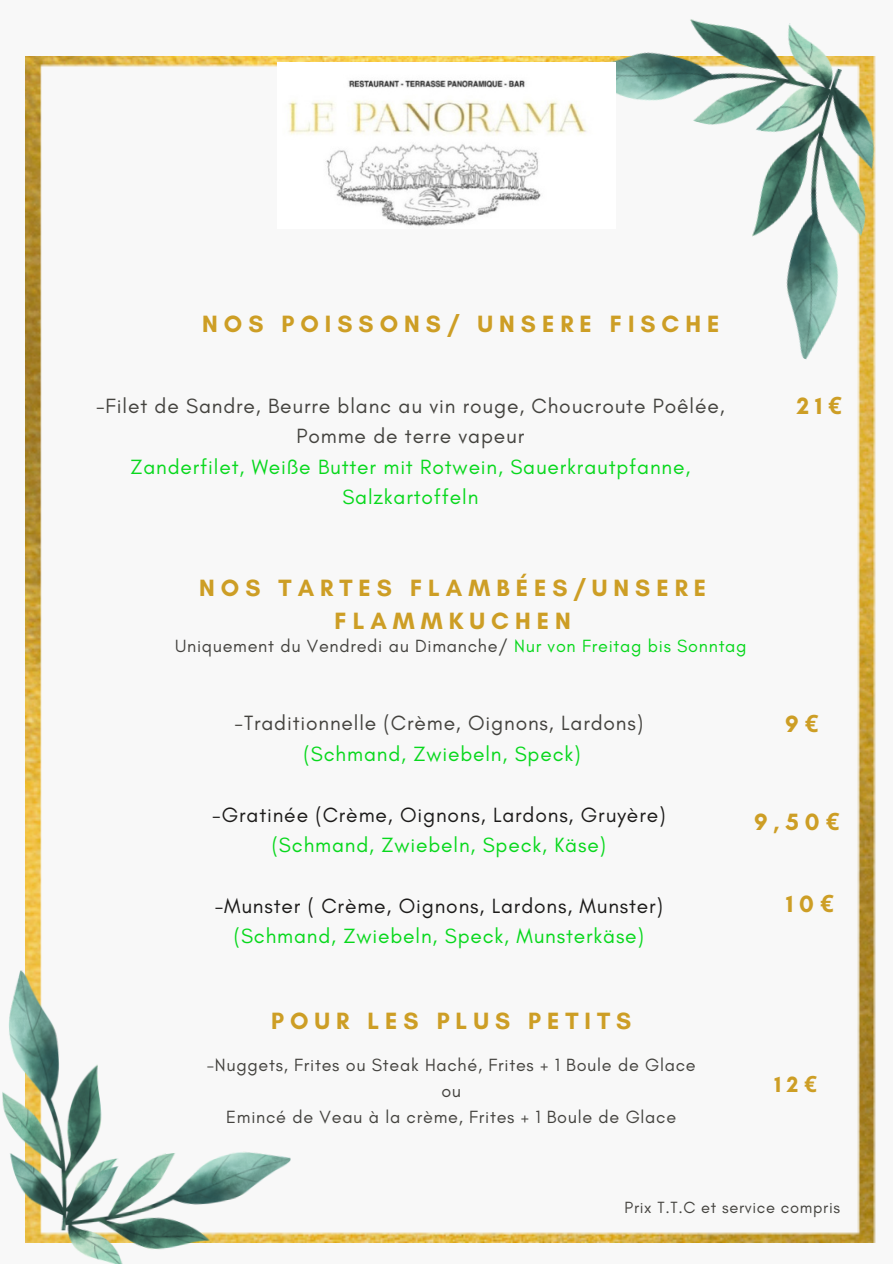
<style>
.page{position:relative;width:893px;height:1264px;background:#fff}
.page>*{position:absolute;margin:0;border:0;box-sizing:border-box;transform-origin:0 0}
.t1{font:700 24px/32.7px "Glacial Indifference";letter-spacing:.25em;color:#cd9e25;text-align:center}
.t2{font:700 22.5px "Glacial Indifference";color:#cd9e25}
.t3{font:21px "Glacial Indifference";letter-spacing:.04em;color:#08d81d}
.t4{font:21px "Glacial Indifference";letter-spacing:.04em;color:#44433f}
.t5{font:21px "Glacial Indifference";letter-spacing:.04em;color:#1c1b1a}
.t6{font:18px "Glacial Indifference";letter-spacing:.04em;color:#44433f}
.t7{font:16.5px "Glacial Indifference";letter-spacing:.04em;color:#44433f}
.s1{font-family:"Noto Sans"}
.s2{color:#08d81d}
</style>
<div class="page">
<div style="left:0;top:0;width:892px;height:1263px;background:#f8f8f8"></div>
<img style="left:26px;top:56px;width:850px;height:1186px">
<img style="left:2px;top:970px;width:120px;height:261px">
<img style="left:60px;top:1143px;width:238px;height:120px">
<img style="left:571px;top:19px;width:251px;height:135px">
<img style="left:697px;top:52px;width:179px;height:312px">
<img style="left:277px;top:62px;width:338px;height:167px">
<p class="t1" style="left:202px;top:307px;width:518px">NOS POISSONS/ UNSERE FISCHE</p>
<p class="t4" style="left:96px;top:393px;width:630px">-Filet de Sandre, Beurre blanc au vin rouge, Choucroute Poêlée,</p>
<p class="t4" style="left:296px;top:423px;width:229px">Pomme de terre vapeur</p>
<p class="t3" style="left:130px;top:454px;width:561px">Zanderfilet, Weiße Butter mit Rotwein, Sauerkrautpfanne,</p>
<p class="t3" style="left:342px;top:484px;width:137px">Salzkartoffeln</p>
<p class="t1" style="left:796px;top:389px;width:47px">21<span class="s1">€</span></p>
<p class="t1" style="left:199px;top:571px;width:508px">NOS TARTES FLAMBÉES/UNSERE<br>FLAMMKUCHEN</p>
<p class="t6" style="left:175px;top:635px;width:573px">Uniquement du Vendredi au Dimanche/ <span class="s2">Nur von Freitag bis Sonntag</span></p>
<p class="t4" style="left:234px;top:710px;width:410px">-Traditionnelle (Crème, Oignons, Lardons)</p>
<p class="t3" style="left:303px;top:740px;width:278px">(Schmand, Zwiebeln, Speck)</p>
<p class="t5" style="left:212px;top:801px;width:454px">-Gratinée (Crème, Oignons, Lardons, Gruyère)</p>
<p class="t3" style="left:272px;top:832px;width:336px">(Schmand, Zwiebeln, Speck, Käse)</p>
<p class="t5" style="left:215px;top:892px;width:450px">-Munster ( Crème, Oignons, Lardons, Munster)</p>
<p class="t3" style="left:234px;top:923px;width:412px">(Schmand, Zwiebeln, Speck, Munsterkäse)</p>
<p class="t1" style="left:785px;top:707px;width:35px">9<span class="s1">€</span></p>
<p class="t1" style="left:754px;top:805px;width:87px">9,50<span class="s1">€</span></p>
<p class="t1" style="left:786px;top:887px;width:49px">10<span class="s1">€</span></p>
<p class="t1" style="left:271px;top:1004px;width:361px">POUR LES PLUS PETITS</p>
<p class="t6" style="left:207px;top:1053px;width:490px">-Nuggets, Frites ou Steak Haché, Frites + 1 Boule de Glace</p>
<p class="t6" style="left:441px;top:1079px;width:21px">ou</p>
<p class="t6" style="left:226px;top:1105px;width:451px">Emincé de Veau à la crème, Frites + 1 Boule de Glace</p>
<p class="t2" style="left:774px;top:1070px;width:44px">12<span class="s1">€</span></p>
<p class="t7" style="left:624px;top:1197px;width:217px">Prix T.T.C et service compris</p>
</div>
